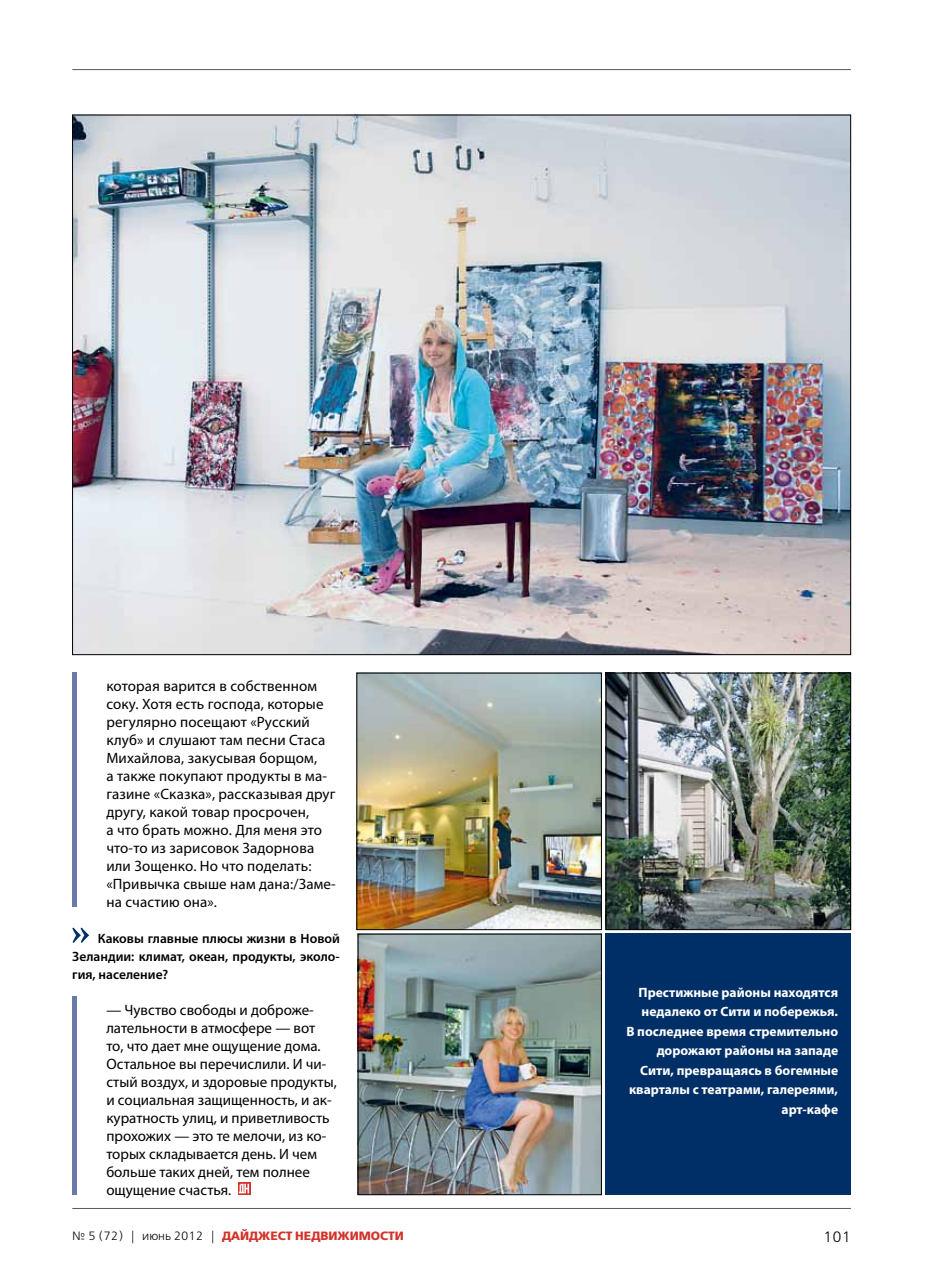
<style>
.page{position:relative;width:936px;height:1263px;background:#fff}
.page>*{position:absolute;margin:0;border:0;box-sizing:border-box;transform-origin:0 0}
.t1{font:15px/18px "Myriad Pro";letter-spacing:.005em;color:#000}
.t2{font:15px "Free Set Light C";color:#000}
.t3{font:700 13.5px/19.5px "Myriad Pro";color:#fff;text-align:right}
.t4{font:600 13.5px/18px "Myriad Pro";color:#000;text-align:justify}
.t5{font:12px "Free Set Bold C";color:#d2342a}
.s1{font-family:"Free Set Light C";color:#000}
</style>
<div class="page">
<hr style="left:72px;top:1208px;width:778px;height:1px;background:#58595b">
<svg style="left:72px;top:927px;width:17px;height:16px"></svg>
<svg style="left:238px;top:1182px;width:12px;height:13px"></svg>
<svg style="left:239px;top:1184px;width:10px;height:9px"></svg>
<img style="left:74px;top:117px;width:774px;height:536px">
<hr style="left:72px;top:69px;width:778px;height:1px;background:#58595b">
<img style="left:360px;top:936px;width:239px;height:257px">
<div style="left:358px;top:934px;width:243px;height:261px;border:1px solid #000"></div>
<img style="left:607px;top:675px;width:241px;height:253px">
<div style="left:605px;top:673px;width:245px;height:257px;border:1px solid #000"></div>
<img style="left:358px;top:675px;width:241px;height:253px">
<div style="left:356px;top:673px;width:245px;height:257px;border:1px solid #000"></div>
<div style="left:605px;top:934px;width:245px;height:261px;background:#002f67"></div>
<div style="left:72px;top:673px;width:5px;height:234px;background:#687aa5"></div>
<div style="left:72px;top:997px;width:5px;height:198px;background:#687aa5"></div>
<p class="t1" style="left:106px;top:677px;width:231px">которая варится в собственном соку. Хотя есть господа, которые регулярно посещают «Русский клуб» и слушают там песни Стаса<br>Михайлова, закусывая борщом,<br>а также покупают продукты в ма&shy;газине «Сказка», рассказывая друг другу, какой товар просрочен,<br>а что брать можно. Для меня это что-то из зарисовок Задорнова или Зощенко. Но что поделать: «Привычка свыше нам дана:/Заме&shy;на счастию она».</p>
<p class="t4" style="left:72px;top:929px;width:269px;text-indent:25px">Каковы главные плюсы жизни в Новой Зеландии: климат, океан, продукты, эколо&shy;гия, население?</p>
<p class="t1" style="left:106px;top:1001px;width:232px">— Чувство свободы и доброже&shy;лательности в атмосфере — вот<br>то, что дает мне ощущение дома.<br>Остальное вы перечислили. И чи&shy;стый воздух, и здоровые продукты, и социальная защищенность, и ак&shy;куратность улиц, и приветливость прохожих — это те мелочи, из ко&shy;торых складывается день. И чем больше таких дней, тем полнее ощущение счастья.</p>
<p class="t5" style="left:72px;top:1229px;width:333px"><span class="s1">№ 5 (72) | июнь 2012 |</span> ДАЙДЖЕСТ НЕДВИЖИМОСТИ</p>
<p class="t3" style="left:626px;top:982px;width:213px">Престижные районы находятся недалеко от Сити и побережья.<br>В последнее время стремительно дорожают районы на западе<br>Сити, превращаясь в богемные кварталы с театрами, галереями, арт-кафе</p>
<p class="t2" style="left:823px;top:1229px;width:29px">101</p>
</div>
